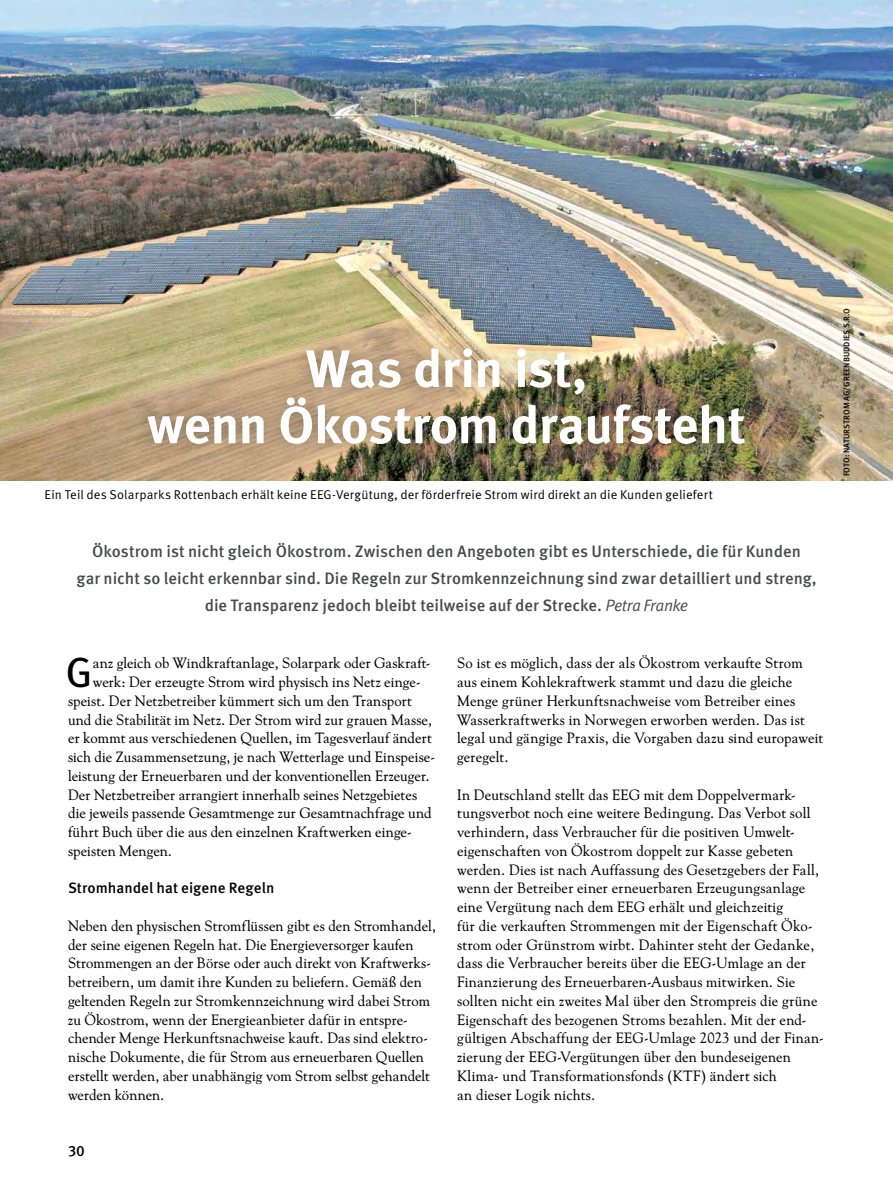
<style>
.page{position:relative;width:893px;height:1191px;background:#fff}
.page>*{position:absolute;margin:0;border:0;box-sizing:border-box;transform-origin:0 0}
.t1{font:700 52.5px/56.2px "Meta OT";letter-spacing:-.015em;color:#fff;text-align:center}
.t2{font:42.15px "Meta OT";color:#000}
.t3{font:500 16.5px/27px "Meta OT";color:#484b49;text-align:center}
.t4{font:15px/18.8px "Goudy Old Style SBOP";letter-spacing:.015em;color:#000}
.t5{font:500 15px "Meta OT";letter-spacing:.005em;color:#000}
.t6{font:12.75px "Meta OT Norm";letter-spacing:.01em;color:#000}
.t7{font:500 8.25px "Meta OT";letter-spacing:.01em;color:#000}
.s1{font-family:"Meta OT Norm Ita";font-weight:400}
</style>
<div class="page">
<img style="left:0;top:0;width:893px;height:481px">
<div style="left:130px;top:331px;width:632px;height:131px;background:#000;opacity:.31"></div>
<h1 class="t1" style="left:147px;top:341px;width:600px">Was drin ist,<br>wenn Ökostrom draufsteht</h1>
<p class="t6" style="left:45px;top:487px;width:670px">Ein Teil des Solarparks Rottenbach erhält keine EEG-Vergütung, der förderfreie Strom wird direkt an die Kunden geliefert</p>
<p class="t3" style="left:76px;top:538px;width:742px">Ökostrom ist nicht gleich Ökostrom. Zwischen den Angeboten gibt es Unterschiede, die für Kunden<br>gar nicht so leicht erkennbar sind. Die Regeln zur Stromkennzeichnung sind zwar detailliert und streng, die Transparenz jedoch bleibt teilweise auf der Strecke. <span class="s1">Petra Franke</span></p>
<h2 class="t2" style="left:65px;top:646px;width:29px">G</h2>
<p class="t4" style="left:93px;top:654px;width:339px">anz gleich ob Windkraftanlage, Solarpark oder Gaskraft-</p>
<p class="t4" style="left:93px;top:673px;width:329px">werk: Der erzeugte Strom wird physisch ins Netz einge-</p>
<p class="t4" style="left:68px;top:692px;width:345px">speist. Der Netzbetreiber kümmert sich um den Transport</p>
<p class="t4" style="left:68px;top:710px;width:366px">und die Stabilität im Netz. Der Strom wird zur grauen Masse,</p>
<p class="t4" style="left:68px;top:729px;width:365px">er kommt aus verschiedenen Quellen, im Tagesverlauf ändert</p>
<p class="t4" style="left:68px;top:748px;width:369px">sich die Zusammensetzung, je nach Wetterlage und Einspeise-</p>
<p class="t4" style="left:68px;top:767px;width:363px">leistung der Erneuerbaren und der konventionellen Erzeuger.</p>
<p class="t4" style="left:68px;top:785px;width:350px">Der Netzbetreiber arrangiert innerhalb seines Netzgebietes</p>
<p class="t4" style="left:68px;top:804px;width:365px">die jeweils passende Gesamtmenge zur Gesamtnachfrage und</p>
<p class="t4" style="left:68px;top:823px;width:345px">führt Buch über die aus den einzelnen Kraftwerken einge-</p>
<p class="t4" style="left:68px;top:842px;width:106px">speisten Mengen.</p>
<p class="t5" style="left:68px;top:879px;width:208px">Stromhandel hat eigene Regeln</p>
<p class="t4" style="left:68px;top:917px;width:369px">Neben den physischen Stromflüssen gibt es den Stromhandel, der seine eigenen Regeln hat. Die Energieversorger kaufen Strommengen an der Börse oder auch direkt von Kraftwerks&shy;betreibern, um damit ihre Kunden zu beliefern. Gemäß den geltenden Regeln zur Stromkennzeichnung wird dabei Strom zu Ökostrom, wenn der Energieanbieter dafür in entspre&shy;chender Menge Herkunftsnachweise kauft. Das sind elektro&shy;nische Dokumente, die für Strom aus erneuerbaren Quellen erstellt werden, aber unabhängig vom Strom selbst gehandelt werden können.</p>
<p class="t5" style="left:68px;top:1141px;width:18px">30</p>
<p class="t4" style="left:457px;top:654px;width:367px">So ist es möglich, dass der als Ökostrom verkaufte Strom aus einem Kohlekraftwerk stammt und dazu die gleiche Menge grüner Herkunftsnachweise vom Betreiber eines Wasserkraftwerks in Norwegen erworben werden. Das ist legal und gängige Praxis, die Vorgaben dazu sind europaweit geregelt.</p>
<p class="t4" style="left:457px;top:785px;width:368px">In Deutschland stellt das EEG mit dem Doppelvermark&shy;tungsverbot noch eine weitere Bedingung. Das Verbot soll verhindern, dass Verbraucher für die positiven Umwelt&shy;eigenschaften von Ökostrom doppelt zur Kasse gebeten werden. Dies ist nach Auffassung des Gesetzgebers der Fall, wenn der Betreiber einer erneuerbaren Erzeugungsanlage eine Vergütung nach dem EEG erhält und gleichzeitig<br>für die verkauften Strommengen mit der Eigenschaft Öko&shy;strom oder Grünstrom wirbt. Dahinter steht der Gedanke, dass die Verbraucher bereits über die EEG-Umlage an der Finanzierung des Erneuerbaren-Ausbaus mitwirken. Sie sollten nicht ein zweites Mal über den Strompreis die grüne Eigenschaft des bezogenen Stroms bezahlen. Mit der end&shy;gültigen Abschaffung der EEG-Umlage 2023 und der Finan&shy;zierung der EEG-Vergütungen über den bundeseigenen Klima- und Transformationsfonds (KTF) ändert sich<br>an dieser Logik nichts.</p>
<p class="t7" style="left:841px;top:476px;width:170px;rotate:-90deg">FOTO: NATURSTROM AG/GREENBUDDIES S.R.O</p>
</div>
